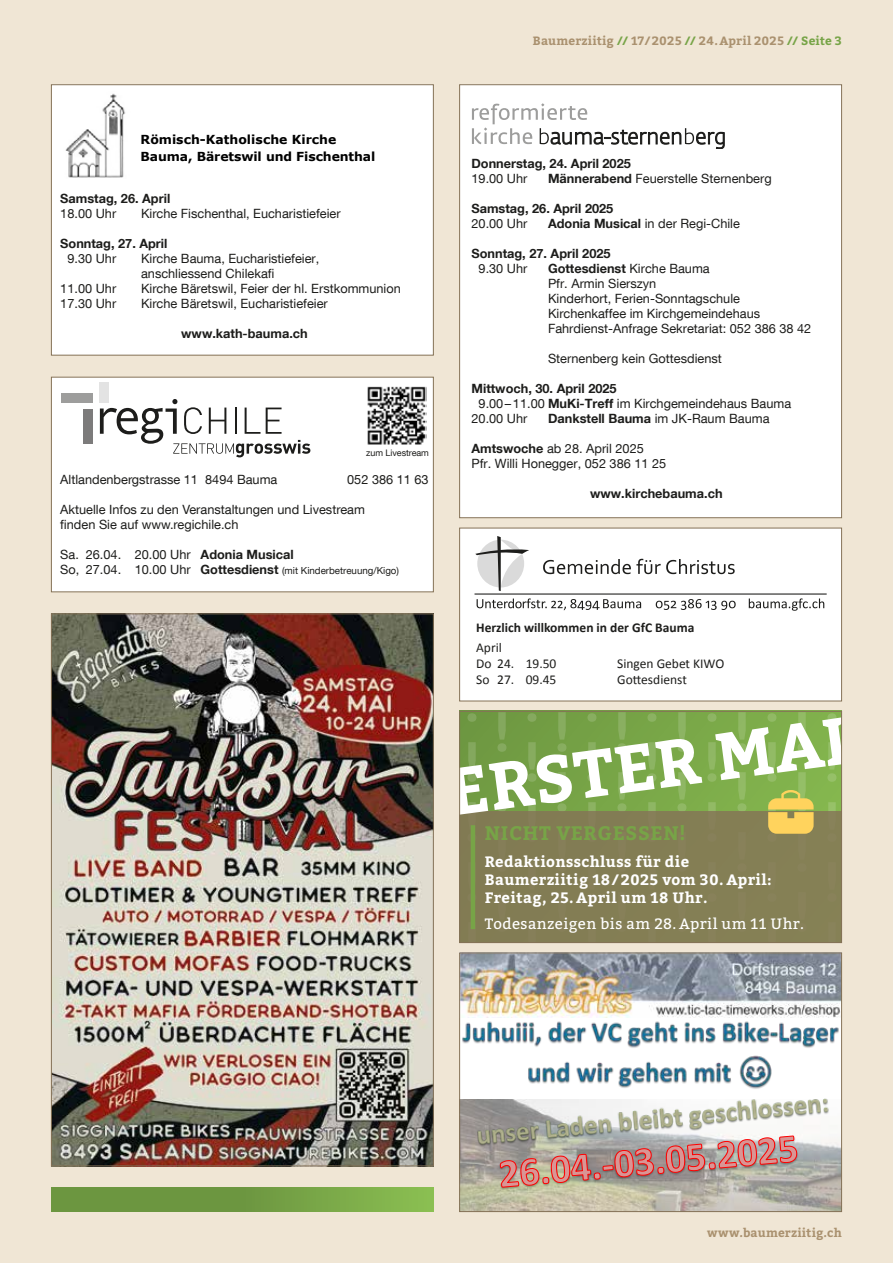
<style>
.page{position:relative;width:893px;height:1263px;background:#f0e6d5}
.page>*{position:absolute;margin:0;border:0;box-sizing:border-box;transform-origin:0 0}
.t1{font:700 19.5px "Bitter";letter-spacing:.035em;color:#77a447}
.t2{font:700 15px/18px "Bitter";letter-spacing:.025em;color:#fff}
.t3{font:15px "Bitter";letter-spacing:.025em;color:#fff}
.t4{font:13.5px/15.8px "Calibri";color:#1d1d1b}
.t5{font:700 13.5px "Calibri";color:#1d1d1b}
.t6{font:12.75px/15px "Helvetica Neue LT Com";color:#1d1d1b}
.t7{font:700 12.75px "Helvetica Neue LT Com";color:#1d1d1b}
.t8{font:700 12.75px "Verdana";color:#000}
.t9{font:700 12.45px/17px "Verdana";letter-spacing:-.005em;color:#000}
.t10{font:700 12px "Bitter";letter-spacing:.02em;color:#aa916f}
.t11{font:9.75px "Helvetica Neue LT Com";color:#1d1d1b}
.t12{font:9px "Helvetica Neue LT Com";letter-spacing:-.005em;color:#1d1d1b}
.s1{font-weight:700}
.s2{font-size:12.75px}
.s3{font-weight:700;font-size:12.75px}
.s4{color:#77a447}
.s5{font-weight:400}
</style>
<div class="page">
<div style="left:51px;top:85px;width:382px;height:270px;background:#fff"></div>
<div style="left:51px;top:84px;width:383px;height:271px;border:1px solid #857257"></div>
<img style="left:65px;top:93px;width:61px;height:85px">
<div style="left:51px;top:377px;width:382px;height:215px;background:#fff"></div>
<div style="left:51px;top:377px;width:383px;height:215px;border:1px solid #857257"></div>
<svg style="left:100px;top:399px;width:210px;height:58px"></svg>
<div style="left:83px;top:409px;width:9px;height:35px;background:#7c7b7b"></div>
<div style="left:100px;top:382px;width:9px;height:20px;background:#e3e3e3"></div>
<div style="left:61px;top:393px;width:31px;height:9px;background:#9d9d9c"></div>
<img style="left:367px;top:386px;width:59px;height:59px">
<div style="left:460px;top:85px;width:382px;height:433px;background:#fff"></div>
<svg style="left:472px;top:103px;width:252px;height:46px"></svg>
<img style="left:53px;top:615px;width:379px;height:549px">
<div style="left:460px;top:528px;width:382px;height:173px;background:#fff"></div>
<div style="left:459px;top:528px;width:383px;height:173px;border:1px solid #857257"></div>
<hr style="left:474px;top:593px;width:353px;height:2px;background:#1d1d1b">
<svg style="left:543px;top:559px;width:192px;height:15px"></svg>
<svg style="left:475px;top:536px;width:54px;height:55px"></svg>
<svg style="left:656px;top:599px;width:80px;height:11px"></svg>
<svg style="left:749px;top:598px;width:75px;height:13px"></svg>
<svg style="left:477px;top:598px;width:164px;height:12px"></svg>
<div style="left:459px;top:811px;width:383px;height:132px;background:#847e54"></div>
<hr style="left:471px;top:825px;width:4px;height:104px;background:#77a447">
<svg style="left:461px;top:717px;width:379px;height:117px"></svg>
<div style="left:459px;top:711px;width:383px;height:232px;border:1px solid #857257"></div>
<div style="left:51px;top:1187px;width:383px;height:25px;background:linear-gradient(to right,#648b3b,#84b54e)"></div>
<img style="left:461px;top:1018px;width:379px;height:192px">
<img style="left:461px;top:954px;width:379px;height:64px">
<img style="left:461px;top:1175px;width:378px;height:21px">
<svg style="left:500px;top:1175px;width:297px;height:17px;background:#b4a496"></svg>
<img style="left:461px;top:1083px;width:379px;height:92px">
<div style="left:459px;top:952px;width:383px;height:260px;border:1px solid #857257"></div>
<p class="t8" style="left:148px;top:128px;width:255px">Römisch-Katholische Kirche Bauma</p>
<p class="t9" style="left:141px;top:131px;width:236px">Römisch-Katholische Kir che<br>Bauma, Bäretswil und Fischenthal</p>
<p class="t7" style="left:60px;top:190px;width:112px">Samstag, 26. April</p>
<p class="t6" style="left:60px;top:205px;width:57px">18.00 Uhr</p>
<p class="t6" style="left:141px;top:205px;width:201px">Kirche Fischenthal, Eucharistiefeier</p>
<p class="t7" style="left:60px;top:235px;width:109px">Sonntag, 27. April</p>
<p class="t6" style="left:67px;top:250px;width:50px">9.30 Uhr</p>
<p class="t6" style="left:141px;top:250px;width:180px">Kirche Bauma, Eucharistiefeier, anschliessend Chilekafi</p>
<p class="t6" style="left:60px;top:280px;width:57px">11.00 Uhr</p>
<p class="t6" style="left:141px;top:280px;width:261px">Kirche Bäretswil, Feier der hl. Erstkommunion</p>
<p class="t6" style="left:60px;top:295px;width:57px">17.30 Uhr</p>
<p class="t6" style="left:141px;top:295px;width:188px">Kirche Bäretswil, Eucharistiefeier</p>
<p class="t7" style="left:181px;top:325px;width:128px">www.kath-bauma.ch</p>
<p class="t12" style="left:366px;top:447px;width:64px">zum Livestream</p>
<p class="t6" style="left:60px;top:472px;width:219px">Altlandenbergstrasse 11 8494 Bauma</p>
<p class="t6" style="left:347px;top:472px;width:83px">052 386 11 63</p>
<p class="t6" style="left:60px;top:502px;width:306px">Aktuelle Infos zu den Veranstaltungen und Livestream finden Sie auf www.regichile.ch</p>
<p class="t6" style="left:60px;top:547px;width:235px">Sa. 26.04. 20.00 Uhr <span class="s1">Adonia Musical</span></p>
<p class="t11" style="left:60px;top:565px;width:340px"><span class="s2">So, 27.04. 10.00 Uhr</span> <span class="s3">Gottesdienst</span> (mit Kinderbetreuung/Kigo)</p>
<p class="t10" style="left:533px;top:33px;width:311px">Baumerziitig <span class="s4">//</span> 17/ 2025 <span class="s4">//</span> 24.April 2025 <span class="s4">// Seite 3</span></p>
<p class="t7" style="left:471px;top:155px;width:161px">Donnerstag, 24. April 2025</p>
<p class="t6" style="left:471px;top:171px;width:57px">19.00 Uhr</p>
<p class="t6" style="left:548px;top:171px;width:225px"><span class="s1">Männerabend</span> Feuerstelle Sternenberg</p>
<p class="t7" style="left:471px;top:200px;width:143px">Samstag, 26. April 2025</p>
<p class="t6" style="left:471px;top:216px;width:57px">20.00 Uhr</p>
<p class="t6" style="left:548px;top:216px;width:193px"><span class="s1">Adonia Musical</span> in der Regi-Chile</p>
<p class="t7" style="left:471px;top:245px;width:141px">Sonntag, 27. April 2025</p>
<p class="t6" style="left:479px;top:261px;width:50px">9.30 Uhr</p>
<p class="t6" style="left:548px;top:261px;width:265px"><span class="s1">Gottesdienst</span> Kirche Bauma<br>Pfr. Armin Sierszyn<br>Kinderhort, Ferien-Sonntagschule Kirchenkaffee im Kirchgemeindehaus Fahrdienst-Anfrage Sekretariat: 052 386 38 42</p>
<p class="t6" style="left:548px;top:350px;width:175px">Sternenberg kein Gottesdienst</p>
<p class="t7" style="left:471px;top:380px;width:147px">Mittwoch, 30. April 2025</p>
<p class="t6" style="left:479px;top:395px;width:314px">9.00–11.00 <span class="s1">MuKi-Treff</span> im Kirchgemeindehaus Bauma</p>
<p class="t6" style="left:471px;top:410px;width:57px">20.00 Uhr</p>
<p class="t7" style="left:548px;top:410px;width:223px">Dankstell Bauma <span class="s5">im JK-Raum Bauma</span></p>
<p class="t6" style="left:471px;top:440px;width:196px"><span class="s1">Amtswoche</span> ab 28. April 2025<br>Pfr. Willi Honegger, 052 386 11 25</p>
<p class="t7" style="left:590px;top:485px;width:134px">www.kirchebauma.ch</p>
<p class="t5" style="left:476px;top:618px;width:220px">Herzlich willkommen in der GfC Bauma</p>
<p class="t4" style="left:476px;top:639px;width:82px">April<br>Do 24. 19.50</p>
<p class="t4" style="left:617px;top:655px;width:109px">Singen Gebet KIWO</p>
<p class="t4" style="left:476px;top:671px;width:82px">So 27. 09.45</p>
<p class="t4" style="left:617px;top:671px;width:71px">Gottesdienst</p>
<h1 class="t1" style="left:485px;top:820px;width:203px">NICHT VERGESSEN!</h1>
<p class="t2" style="left:485px;top:853px;width:288px">Redaktionsschluss für die<br>Baumerziitig 18/2025 vom 30. April:<br>Freitag, 25. April um 18 Uhr.</p>
<p class="t3" style="left:485px;top:914px;width:321px">Todesanzeigen bis am 28. April um 11 Uhr.</p>
<p class="t10" style="left:707px;top:1225px;width:136px">www.baumerziitig.ch</p>
</div>
